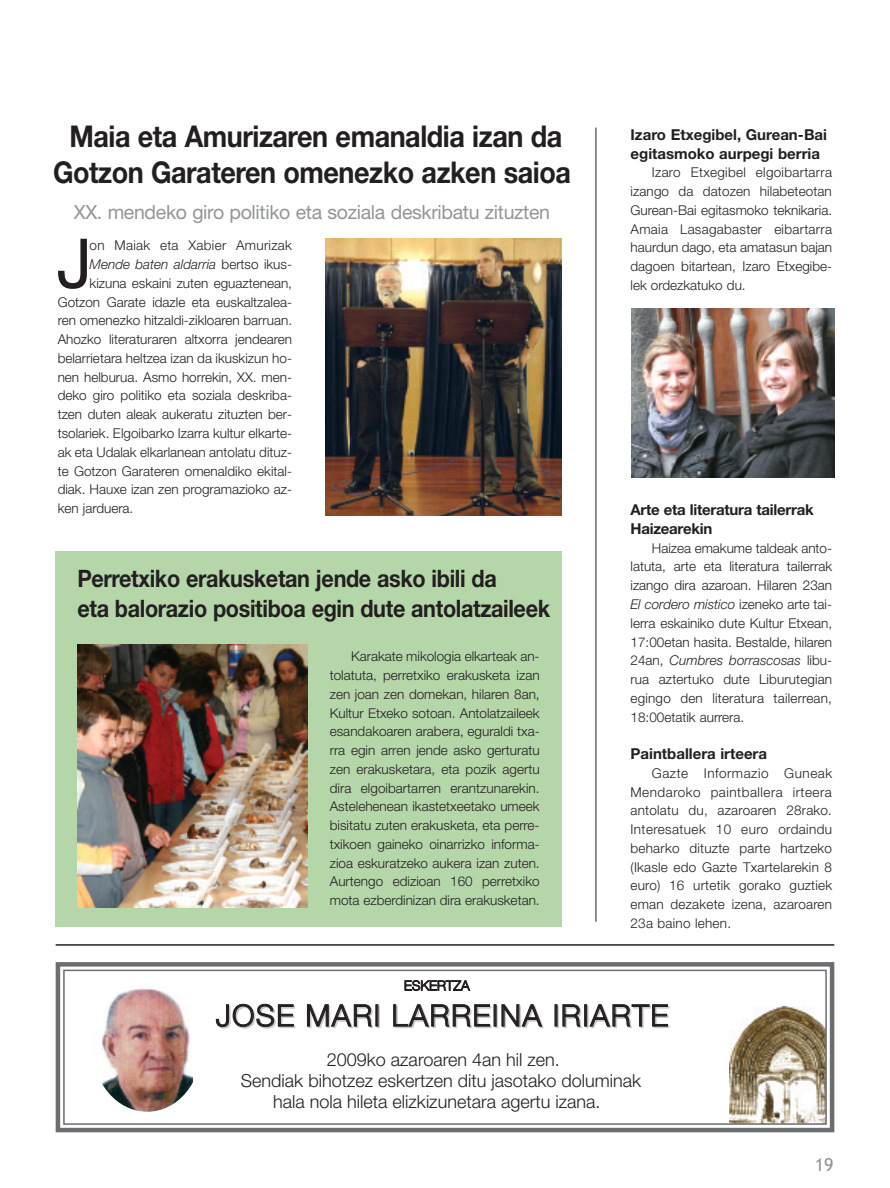
<style>
.page{position:relative;width:890px;height:1188px;background:#fff}
.page>*{position:absolute;margin:0;border:0;box-sizing:border-box;transform-origin:0 0}
.t1{font:300 66px "Helvetica Neue";color:#231f20}
.t2{font:700 30px/36px "Helvetica Neue";letter-spacing:-.015em;color:#231f20;text-align:center;scale:.9 1}
.t3{font:300 30px "Helvetica Neue";letter-spacing:.05em;color:#231f20}
.t4{font:700 24px/30px "Helvetica Neue";letter-spacing:-.015em;color:#231f20;scale:.9 1}
.t5{font:19.5px "Helvetica Neue";letter-spacing:-.015em;color:#939598}
.t6{font:300 18px/21px "Helvetica Neue";color:#231f20;text-align:center}
.t7{font:18px "Trebuchet MS";color:#939598}
.t8{font:700 15px/18.8px "Helvetica Neue";color:#231f20}
.t9{font:300 13.5px/18.8px "Helvetica Neue";color:#231f20;text-align:justify}
.t10{font:italic 300 13.5px "Helvetica Neue";color:#231f20}
.t11{font:300 13.5px "Helvetica Neue";letter-spacing:.02em;color:#231f20}
.s1{font-style:normal}
.s2{font-style:italic}
</style>
<div class="page">
<img style="left:55px;top:127px;width:780px;height:1006px">
<h2 class="t2" style="left:53px;top:121px;width:577px">Maia eta Amurizaren emanaldia izan da<br>Gotzon Garateren omenezko azken saioa</h2>
<h3 class="t5" style="left:74px;top:205px;width:478px">XX. mendeko giro politiko eta soziala deskribatu zituzten</h3>
<h1 class="t1" style="left:58px;top:240px;width:34px">J</h1>
<p class="t11" style="left:90px;top:241px;width:204px">on Maiak eta Xabier Amurizak</p>
<p class="t10" style="left:90px;top:259px;width:204px">Mende baten aldarria <span class="s1">bertso ikus-</span></p>
<p class="t9" style="left:90px;top:275px;width:204px">kizuna eskaini zuten eguaztenean,</p>
<p class="t9" style="left:58px;top:293px;width:236px">Gotzon Garate idazle eta euskaltzalea-</p>
<p class="t9" style="left:58px;top:312px;width:236px">ren omenezko hitzaldi-zikloaren barruan.</p>
<p class="t9" style="left:58px;top:331px;width:236px">Ahozko literaturaren altxorra jendearen</p>
<p class="t9" style="left:58px;top:350px;width:236px">belarrietara heltzea izan da ikuskizun ho-</p>
<p class="t9" style="left:58px;top:368px;width:236px">nen helburua. Asmo horrekin, XX. men-</p>
<p class="t9" style="left:58px;top:387px;width:236px">deko giro politiko eta soziala deskriba-</p>
<p class="t9" style="left:58px;top:406px;width:236px">tzen duten aleak aukeratu zituzten ber-</p>
<p class="t9" style="left:58px;top:425px;width:236px">tsolariek. Elgoibarko Izarra kultur elkarte-</p>
<p class="t9" style="left:58px;top:443px;width:236px">ak eta Udalak elkarlanean antolatu dituz-</p>
<p class="t9" style="left:58px;top:462px;width:236px">te Gotzon Garateren omenaldiko ekital-</p>
<p class="t9" style="left:58px;top:481px;width:236px">diak. Hauxe izan zen programazioko az-</p>
<p class="t9" style="left:58px;top:500px;width:77px">ken jarduera.</p>
<h3 class="t4" style="left:77px;top:565px;width:526px">Perretxiko erakusketan jende asko ibili da<br>eta balorazio positiboa egin dute antolatzaileek</h3>
<p class="t9" style="left:330px;top:648px;width:211px;text-indent:21px">Karakate mikologia elkarteak an&shy;tolatuta, perretxiko erakusketa izan zen joan zen domekan, hilaren 8an, Kultur Etxeko sotoan. Antolatzaileek esandakoaren arabera, eguraldi txa&shy;rra egin arren jende asko gerturatu zen erakusketara, eta pozik agertu dira elgoibartarren erantzunarekin.<br>Astelehenean ikastetxeetako umeek bisitatu zuten erakusketa, eta perre&shy;txikoen gaineko oinarrizko informa&shy;zioa eskuratzeko aukera izan zuten.<br>Aurtengo edizioan 160 perretxiko mota ezberdinizan dira erakusketan.</p>
<p class="t8" style="left:630px;top:126px;width:198px">Izaro Etxegibel, Gurean-Bai egitasmoko aurpegi berria</p>
<p class="t9" style="left:630px;top:164px;width:203px;text-indent:21px">Izaro Etxegibel elgoibartarra izango da datozen hilabeteotan Gurean-Bai egitasmoko teknikaria.<br>Amaia Lasagabaster eibartarra haurdun dago, eta amatasun bajan dagoen bitartean, Izaro Etxegibe&shy;lek ordezkatuko du.</p>
<p class="t8" style="left:630px;top:501px;width:184px">Arte eta literatura tailerrak<br>Haizearekin</p>
<p class="t9" style="left:630px;top:539px;width:203px;text-indent:21px">Haizea emakume taldeak anto&shy;latuta, arte eta literatura tailerrak izango dira azaroan. Hilaren 23an <span class="s2">El cordero mistico</span> izeneko arte tai&shy;lerra eskainiko dute Kultur Etxean, 17:00etan hasita. Bestalde, hilaren 24an, <span class="s2">Cumbres borrascosas</span> libu&shy;rua aztertuko dute Liburutegian egingo den literatura tailerrean, 18:00etatik aurrera.</p>
<p class="t8" style="left:630px;top:745px;width:138px">Paintballera irteera</p>
<p class="t9" style="left:630px;top:764px;width:203px;text-indent:21px">Gazte Informazio Guneak Mendaroko paintballera irteera antolatu du, azaroaren 28rako.<br>Interesatuek 10 euro ordaindu beharko dituzte parte hartzeko (Ikasle edo Gazte Txartelarekin 8 euro) 16 urtetik gorako guztiek eman dezakete izena, azaroaren 23a baino lehen.</p>
<p class="t9" style="left:404px;top:977px;width:67px">ESKERTZA</p>
<h2 class="t3" style="left:216px;top:1004px;width:454px">JOSE MARI LARREINA IRIARTE</h2>
<h3 class="t6" style="left:241px;top:1050px;width:402px">2009ko azaroaren 4an hil zen.<br>Sendiak bihotzez eskertzen ditu jasotako doluminak hala nola hileta elizkizunetara agertu izana.</h3>
<h3 class="t7" style="left:814px;top:1153px;width:20px">19</h3>
</div>
